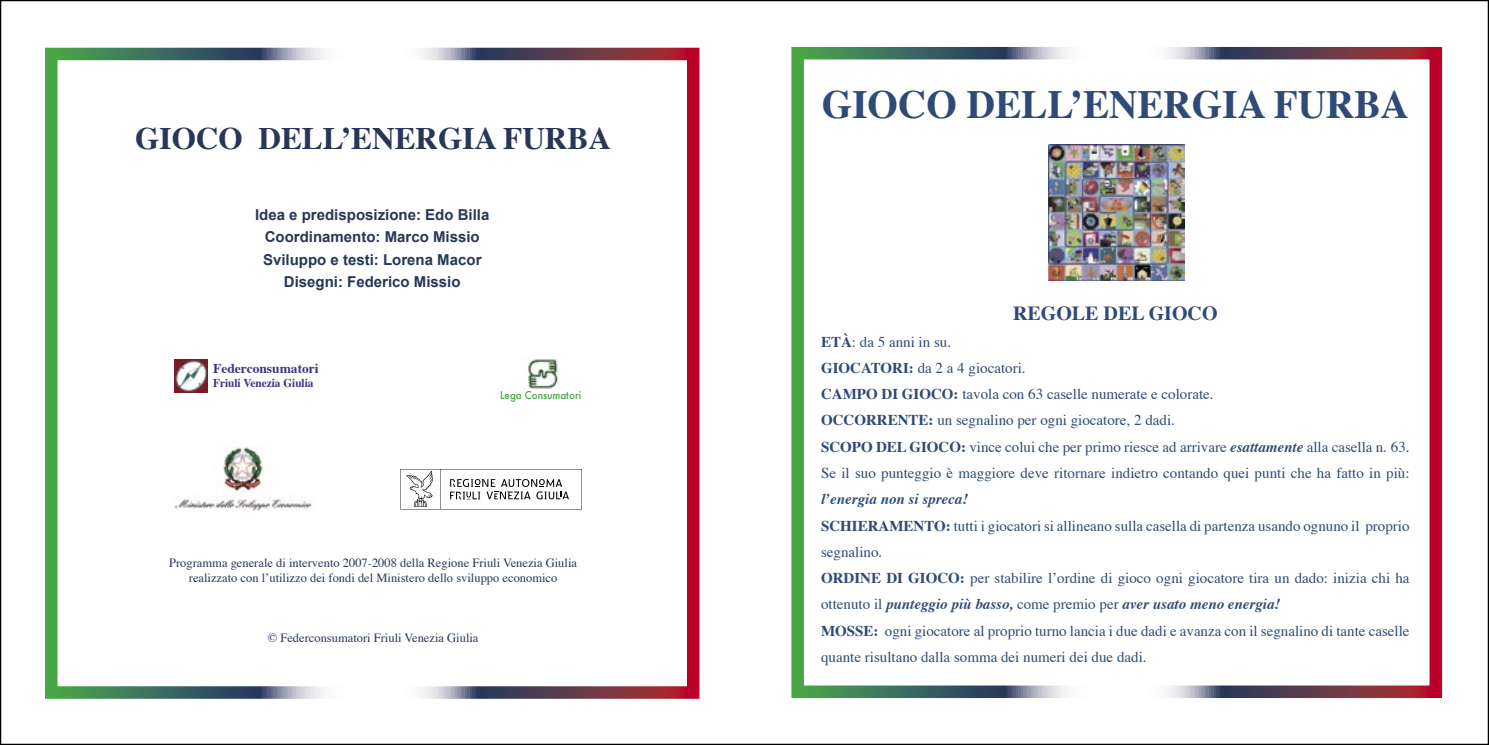
<style>
.page{position:relative;width:1489px;height:745px;background:#fff}
.page>*{position:absolute;margin:0;border:0;box-sizing:border-box;transform-origin:0 0}
.Normale{font:700 40px "Times";color:#2f4a76}
.Normale-2{font:700 31.25px "Times";color:#283758}
.Normale-3{font:700 20px "Times";color:#2f4a76}
.Normale-4{font:15px/26.2px "Times";color:#2f4a76}
.Normale-5{font:700 15px "Arial";color:#283758}
.t1{font:700 13.5px "Times";color:#393481}
.Normale-6{font:12.5px "Times";color:#283758}
.t2{font:700 12px "Times";color:#393481;scale:.94 1}
.t3{font:500 10.5px "Futura";color:#48a644;scale:.94 1}
.s1{font-weight:700}
.s2{font-weight:700;font-style:italic}
</style>
<div class="page">
<img style="left:175px;top:446px;width:137px;height:64px">
<svg style="left:400px;top:469px;width:182px;height:40px"></svg>
<img style="left:527px;top:358px;width:31px;height:30px">
<img style="left:175px;top:359px;width:32px;height:33px">
<div style="left:45px;top:48px;width:654px;height:650px;border:12px solid #fff"></div>
<div style="left:791px;top:47px;width:650px;height:650px;border:12px solid #fff"></div>
<img style="left:1048px;top:144px;width:136px;height:136px">
<p class="Normale-2" style="left:135px;top:117px;width:477px">GIOCO DELL’ENERGIA FURBA</p>
<p class="Normale-5" style="left:255px;top:206px;width:236px">Idea e predisposizione: Edo Billa</p>
<p class="Normale-5" style="left:265px;top:228px;width:217px">Coordinamento: Marco Missio</p>
<p class="Normale-5" style="left:263px;top:251px;width:220px">Sviluppo e testi: Lorena Macor</p>
<p class="Normale-5" style="left:284px;top:273px;width:178px">Disegni: Federico Missio</p>
<p class="t1" style="left:213px;top:359px;width:107px">Federconsumatori</p>
<p class="t2" style="left:213px;top:375px;width:108px">Friuli Venezia Giulia</p>
<p class="t3" style="left:500px;top:387px;width:88px">Lega Consumatori</p>
<p class="Normale-6" style="left:169px;top:554px;width:409px">Programma generale di intervento 2007-2008 della Regione Friuli Venezia Giulia</p>
<p class="Normale-6" style="left:189px;top:569px;width:370px">realizzato con l’utilizzo dei fondi del Ministero dello sviluppo economico</p>
<p class="Normale-6" style="left:268px;top:629px;width:212px">© Federconsumatori Friuli Venezia Giulia</p>
<p class="Normale" style="left:821px;top:77px;width:588px">GIOCO DELL’ENERGIA FURBA</p>
<p class="Normale-3" style="left:1012px;top:300px;width:206px">REGOLE DEL GIOCO</p>
<p class="Normale-4" style="left:821px;top:329px;width:132px"><span class="s1">ETÀ</span>: da 5 anni in su.</p>
<p class="Normale-4" style="left:821px;top:355px;width:206px"><span class="s1">GIOCATORI:</span> da 2 a 4 giocatori.</p>
<p class="Normale-4" style="left:821px;top:381px;width:394px"><span class="s1">CAMPO DI GIOCO:</span> tavola con 63 caselle numerate e colorate.</p>
<p class="Normale-4" style="left:821px;top:408px;width:355px"><span class="s1">OCCORRENTE:</span> un segnalino per ogni giocatore, 2 dadi.</p>
<p class="Normale-4" style="left:821px;top:434px;width:590px;text-align:justify"><span class="s1">SCOPO DEL GIOCO:</span> vince colui che per primo riesce ad arrivare <span class="s2">esattamente</span> alla casella n. 63.<br>Se il suo punteggio è maggiore deve ritornare indietro contando quei punti che ha fatto in più: <span class="s2">l’energia non si spreca!</span></p>
<p class="Normale-4" style="left:821px;top:513px;width:590px"><span class="s1">SCHIERAMENTO:</span> tutti i giocatori si allineano sulla casella di partenza usando ognuno il proprio segnalino.</p>
<p class="Normale-4" style="left:821px;top:565px;width:590px"><span class="s1">ORDINE DI GIOCO:</span> per stabilire l’ordine di gioco ogni giocatore tira un dado: inizia chi ha ottenuto il <span class="s2">punteggio più basso,</span> come premio per <span class="s2">aver usato meno energia!</span></p>
<p class="Normale-4" style="left:821px;top:618px;width:590px"><span class="s1">MOSSE:</span> ogni giocatore al proprio turno lancia i due dadi e avanza con il segnalino di tante caselle quante risultano dalla somma dei numeri dei due dadi.</p>
</div>
